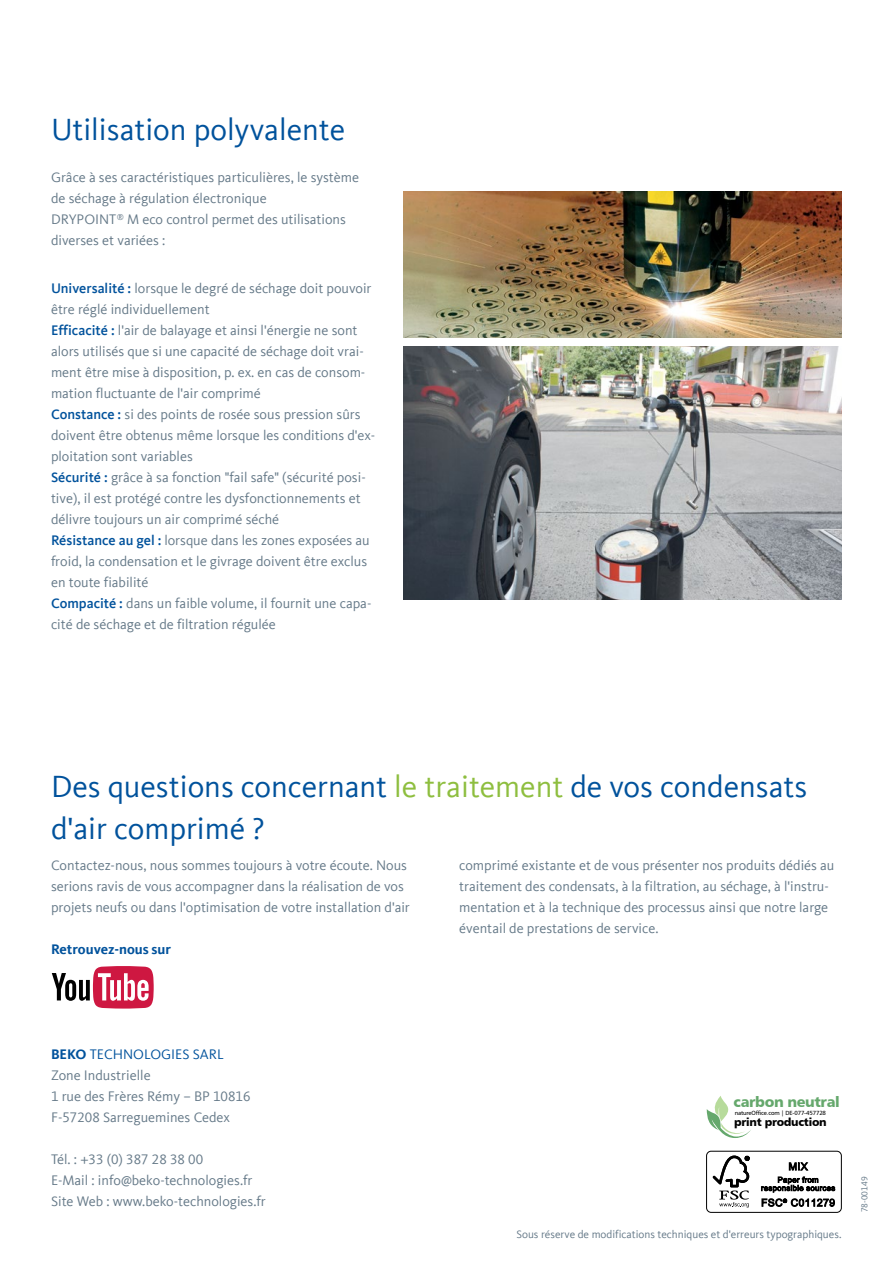
<style>
.page{position:relative;width:893px;height:1263px;background:#fff}
.page>*{position:absolute;margin:0;border:0;box-sizing:border-box;transform-origin:0 0}
.t1{font:31.5px/42px "Kievit Offc Pro";color:#00529c}
.t2{font:14.7px "Humanist 777 BT Black B";letter-spacing:-.03em;color:#65a86c}
.t3{font:14.25px/21px "Kievit Offc Pro";color:#657988}
.t4{font:700 14.25px "Kievit Offc Pro";color:#00529c}
.t5{font:11.25px "Kievit Offc Pro";color:#657988}
.t6{font:11.25px "Humanist 777 BT Black B";letter-spacing:-.035em;color:#000}
.t7{font:9px "Kievit Offc Pro";color:#657988}
.t8{font:6px "Humanist 777 BT Roman B";letter-spacing:-.03em;color:#000}
.s1{font-weight:500;color:#00529c}
.s2{color:#8ebe3f}
.s3{font-weight:700;color:#00529c}
.s4{color:#00529c}
</style>
<div class="page">
<svg style="left:707px;top:1096px;width:44px;height:42px"></svg>
<div style="left:706px;top:1151px;width:136px;height:62px;border:1px solid #000;border-radius:5px"></div>
<svg style="left:713px;top:1155px;width:37px;height:52px"></svg>
<svg style="left:761px;top:1162px;width:74px;height:30px"></svg>
<svg style="left:762px;top:1198px;width:73px;height:9px"></svg>
<svg style="left:52px;top:966px;width:102px;height:42px"></svg>
<img style="left:404px;top:191px;width:438px;height:146px">
<img style="left:404px;top:346px;width:438px;height:254px">
<h1 class="t1" style="left:51px;top:109px;width:296px">Utilisation polyvalente</h1>
<p class="t3" style="left:51px;top:167px;width:310px">Grâce à ses caractéristiques particulières, le système de séchage à régulation électronique<br>DRYPOINT<sup>®</sup> M eco control permet des utilisations diverses et variées :</p>
<p class="t3" style="left:51px;top:277px;width:326px"><span class="s1">Universalité :</span> lorsque le degré de séchage doit pouvoir être réglé individuellement<br><span class="s1">Efficacité :</span> l'air de balayage et ainsi l'énergie ne sont alors utilisés que si une capacité de séchage doit vrai&shy;ment être mise à disposition, p. ex. en cas de consom&shy;mation fluctuante de l'air comprimé<br><span class="s1">Constance :</span> si des points de rosée sous pression sûrs doivent être obtenus même lorsque les conditions d'ex&shy;ploitation sont variables<br><span class="s1">Sécurité :</span> grâce à sa fonction "fail safe" (sécurité posi&shy;tive), il est protégé contre les dysfonctionnements et délivre toujours un air comprimé séché<br><span class="s1">Résistance au gel :</span> lorsque dans les zones exposées au froid, la condensation et le givrage doivent être exclus en toute fiabilité<br><span class="s1">Compacité :</span> dans un faible volume, il fournit une capa&shy;cité de séchage et de filtration régulée</p>
<h1 class="t1" style="left:51px;top:765px;width:758px">Des questions concernant <span class="s2">le traitement</span> de vos condensats d'air comprimé ?</h1>
<p class="t3" style="left:51px;top:855px;width:360px">Contactez-nous, nous sommes toujours à votre écoute. Nous serions ravis de vous accompagner dans la réalisation de vos projets neufs ou dans l'optimisation de votre installation d'air</p>
<p class="t3" style="left:459px;top:855px;width:377px">comprimé existante et de vous présenter nos produits dédiés au traitement des condensats, à la filtration, au séchage, à l'instru&shy;mentation et à la technique des processus ainsi que notre large éventail de prestations de service.</p>
<p class="t4" style="left:51px;top:941px;width:122px">Retrouvez-nous sur</p>
<p class="t3" style="left:51px;top:1044px;width:201px"><span class="s3">BEKO</span> <span class="s4">TECHNOLOGIES SARL<br></span>Zone Industrielle<br>1 rue des Frères Rémy – BP 10816<br>F-57208 Sarreguemines Cedex</p>
<p class="t3" style="left:51px;top:1149px;width:216px">Tél. : +33 (0) 387 28 38 00<br>E-Mail : info@beko-technologies.fr<br>Site Web : www.beko-technologies.fr</p>
<p class="t2" style="left:733px;top:1092px;width:108px">carbon neutral</p>
<p class="t8" style="left:735px;top:1109px;width:93px">natureOffice.com | DE-077-457728</p>
<p class="t6" style="left:734px;top:1115px;width:94px">print production</p>
<p class="t5" style="left:516px;top:1227px;width:327px">Sous réserve de modifications techniques et d'erreurs typographiques.</p>
<p class="t7" style="left:859px;top:1212px;width:37px;rotate:-90deg">78-00149</p>
</div>
